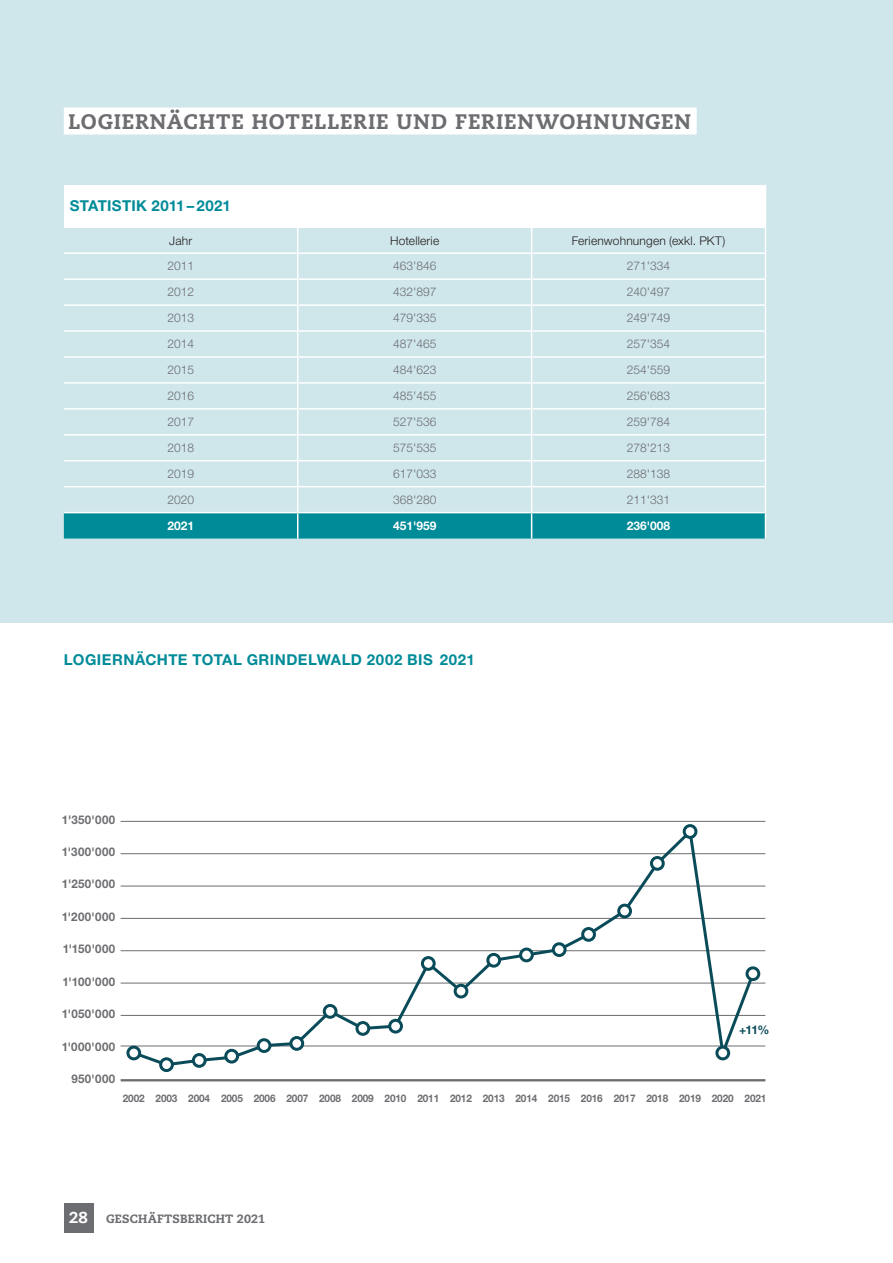
<style>
.page{position:relative;width:893px;height:1263px;background:#fff}
.page>*{position:absolute;margin:0;border:0;box-sizing:border-box;transform-origin:0 0}
.t1{font:800 21px "Caecilia LT Std";letter-spacing:.04em;color:#6c6d70}
.t2{font:700 15px "Helvetica Neue LT Std";letter-spacing:.03em;color:#008b98}
.t3{font:300 12px "Helvetica Neue LT Std";color:#6c6d70}
.t4{font:700 12px "Helvetica Neue LT Std";letter-spacing:.045em;color:#6c6d70;scale:.96 1}
.t5{font:300 12px "Helvetica Neue LT Std";letter-spacing:.015em;color:#231f20}
.t6{font:800 12px "Caecilia LT Std";letter-spacing:.015em;color:#6c6d70}
.t7{font:700 12px "Helvetica Neue LT Std";color:#fff}
.t8{font:700 12px "Helvetica Neue LT Std";color:#094b58}
.t9{font:700 10.5px "Helvetica Neue LT Std";letter-spacing:-.01em;color:#6c6d70;scale:.95 1}
.s1{font-size:15.75px;color:#fff}
</style>
<div class="page">
<div style="left:64px;top:1203px;width:30px;height:30px;background:#6c6d70"></div>
<hr style="left:121px;top:950px;width:644px;height:1px;background:#6c6d70">
<hr style="left:121px;top:918px;width:644px;height:1px;background:#6c6d70">
<hr style="left:121px;top:886px;width:644px;height:1px;background:#6c6d70">
<hr style="left:121px;top:853px;width:644px;height:1px;background:#6c6d70">
<hr style="left:121px;top:983px;width:644px;height:1px;background:#6c6d70">
<hr style="left:121px;top:1015px;width:644px;height:1px;background:#6c6d70">
<hr style="left:121px;top:821px;width:644px;height:1px;background:#6c6d70">
<hr style="left:121px;top:1046px;width:644px;height:1px;background:#6c6d70">
<hr style="left:121px;top:1079px;width:644px;height:2px;background:#6c6d70">
<div style="left:0;top:0;width:893px;height:622px;background:#cfe6ea"></div>
<div style="left:64px;top:185px;width:701px;height:42px;background:#fff"></div>
<hr style="left:765px;top:185px;width:1px;height:42px;background:#fff">
<svg style="left:64px;top:227px;width:702px;height:311px"></svg>
<svg style="left:130px;top:825px;width:627px;height:243px"></svg>
<div style="left:128px;top:1047px;width:12px;height:12px;background:#fff;border-radius:50%"></div>
<div style="left:126px;top:1045px;width:15px;height:15px;border:3px solid #094b58;border-radius:50%"></div>
<div style="left:161px;top:1059px;width:11px;height:11px;background:#fff;border-radius:50%"></div>
<div style="left:159px;top:1057px;width:15px;height:15px;border:3px solid #094b58;border-radius:50%"></div>
<div style="left:193px;top:1054px;width:12px;height:12px;background:#fff;border-radius:50%"></div>
<div style="left:192px;top:1053px;width:15px;height:15px;border:3px solid #094b58;border-radius:50%"></div>
<div style="left:226px;top:1050px;width:12px;height:12px;background:#fff;border-radius:50%"></div>
<div style="left:224px;top:1049px;width:15px;height:14px;border:3px solid #094b58;border-radius:50%"></div>
<div style="left:258px;top:1040px;width:12px;height:11px;background:#fff;border-radius:50%"></div>
<div style="left:257px;top:1038px;width:14px;height:15px;border:3px solid #094b58;border-radius:50%"></div>
<div style="left:291px;top:1037px;width:12px;height:12px;background:#fff;border-radius:50%"></div>
<div style="left:289px;top:1036px;width:15px;height:15px;border:3px solid #094b58;border-radius:50%"></div>
<div style="left:324px;top:1005px;width:12px;height:12px;background:#fff;border-radius:50%"></div>
<div style="left:323px;top:1004px;width:14px;height:15px;border:3px solid #094b58;border-radius:50%"></div>
<div style="left:357px;top:1022px;width:12px;height:12px;background:#fff;border-radius:50%"></div>
<div style="left:355px;top:1021px;width:15px;height:15px;border:3px solid #094b58;border-radius:50%"></div>
<div style="left:390px;top:1020px;width:11px;height:12px;background:#fff;border-radius:50%"></div>
<div style="left:388px;top:1019px;width:15px;height:14px;border:3px solid #094b58;border-radius:50%"></div>
<div style="left:422px;top:957px;width:12px;height:12px;background:#fff;border-radius:50%"></div>
<div style="left:421px;top:956px;width:15px;height:15px;border:3px solid #094b58;border-radius:50%"></div>
<div style="left:455px;top:985px;width:12px;height:12px;background:#fff;border-radius:50%"></div>
<div style="left:454px;top:984px;width:14px;height:14px;border:3px solid #094b58;border-radius:50%"></div>
<div style="left:488px;top:954px;width:12px;height:12px;background:#fff;border-radius:50%"></div>
<div style="left:486px;top:953px;width:15px;height:15px;border:3px solid #094b58;border-radius:50%"></div>
<svg style="left:521px;top:949px;width:11px;height:12px"></svg>
<div style="left:519px;top:947px;width:15px;height:15px;border:3px solid #094b58;border-radius:50%"></div>
<div style="left:553px;top:944px;width:12px;height:11px;background:#fff;border-radius:50%"></div>
<div style="left:552px;top:942px;width:15px;height:15px;border:3px solid #094b58;border-radius:50%"></div>
<div style="left:583px;top:928px;width:11px;height:12px;background:#fff;border-radius:50%"></div>
<div style="left:581px;top:927px;width:15px;height:15px;border:3px solid #094b58;border-radius:50%"></div>
<div style="left:747px;top:968px;width:12px;height:12px;background:#fff;border-radius:50%"></div>
<div style="left:745px;top:966px;width:15px;height:15px;border:3px solid #094b58;border-radius:50%"></div>
<div style="left:619px;top:905px;width:11px;height:12px;background:#fff;border-radius:50%"></div>
<div style="left:617px;top:904px;width:15px;height:14px;border:3px solid #094b58;border-radius:50%"></div>
<div style="left:64px;top:108px;width:633px;height:27px;background:#fff"></div>
<div style="left:651px;top:857px;width:12px;height:12px;background:#fff;border-radius:50%"></div>
<div style="left:650px;top:856px;width:15px;height:15px;border:3px solid #094b58;border-radius:50%"></div>
<div style="left:684px;top:826px;width:12px;height:11px;background:#fff;border-radius:50%"></div>
<div style="left:683px;top:824px;width:14px;height:15px;border:3px solid #094b58;border-radius:50%"></div>
<div style="left:717px;top:1047px;width:12px;height:12px;background:#fff;border-radius:50%"></div>
<div style="left:715px;top:1045px;width:15px;height:15px;border:3px solid #094b58;border-radius:50%"></div>
<h1 class="t1" style="left:68px;top:108px;width:625px">LOGIERNÄCHTE HOTELLERIE UND FERIENWOHNUNGEN</h1>
<p class="t2" style="left:70px;top:197px;width:162px">STATISTIK 2011 – 2021</p>
<p class="t5" style="left:169px;top:233px;width:24px">Jahr</p>
<p class="t5" style="left:390px;top:233px;width:51px">Hotellerie</p>
<p class="t5" style="left:572px;top:233px;width:155px">Ferienwohnungen (exkl. PKT)</p>
<p class="t3" style="left:167px;top:259px;width:28px">2011</p>
<p class="t3" style="left:393px;top:259px;width:45px">463'846</p>
<p class="t3" style="left:627px;top:259px;width:45px">271'334</p>
<p class="t3" style="left:167px;top:285px;width:28px">2012</p>
<p class="t3" style="left:393px;top:285px;width:45px">432'897</p>
<p class="t3" style="left:627px;top:285px;width:45px">240'497</p>
<p class="t3" style="left:167px;top:311px;width:28px">2013</p>
<p class="t3" style="left:393px;top:311px;width:45px">479'335</p>
<p class="t3" style="left:627px;top:311px;width:45px">249'749</p>
<p class="t3" style="left:167px;top:337px;width:28px">2014</p>
<p class="t3" style="left:393px;top:337px;width:45px">487'465</p>
<p class="t3" style="left:627px;top:337px;width:45px">257'354</p>
<p class="t3" style="left:167px;top:363px;width:28px">2015</p>
<p class="t3" style="left:393px;top:363px;width:45px">484'623</p>
<p class="t3" style="left:627px;top:363px;width:45px">254'559</p>
<p class="t3" style="left:167px;top:388px;width:28px">2016</p>
<p class="t3" style="left:393px;top:388px;width:45px">485'455</p>
<p class="t3" style="left:627px;top:388px;width:45px">256'683</p>
<p class="t3" style="left:167px;top:414px;width:28px">2017</p>
<p class="t3" style="left:393px;top:414px;width:45px">527'536</p>
<p class="t3" style="left:627px;top:414px;width:45px">259'784</p>
<p class="t3" style="left:167px;top:440px;width:28px">2018</p>
<p class="t3" style="left:393px;top:440px;width:45px">575'535</p>
<p class="t3" style="left:627px;top:440px;width:45px">278'213</p>
<p class="t3" style="left:167px;top:466px;width:28px">2019</p>
<p class="t3" style="left:393px;top:466px;width:45px">617'033</p>
<p class="t3" style="left:627px;top:466px;width:45px">288'138</p>
<p class="t3" style="left:167px;top:492px;width:28px">2020</p>
<p class="t3" style="left:393px;top:492px;width:45px">368'280</p>
<p class="t3" style="left:627px;top:492px;width:45px">211'331</p>
<p class="t7" style="left:167px;top:518px;width:28px">2021</p>
<p class="t7" style="left:393px;top:518px;width:45px">451'959</p>
<p class="t7" style="left:627px;top:518px;width:45px">236'008</p>
<p class="t2" style="left:64px;top:650px;width:412px">LOGIERNÄCHTE TOTAL GRINDELWALD 2002 BIS 2021</p>
<p class="t4" style="left:62px;top:812px;width:57px">1'350'000</p>
<p class="t4" style="left:62px;top:844px;width:57px">1'300'000</p>
<p class="t4" style="left:62px;top:877px;width:57px">1'250'000</p>
<p class="t4" style="left:62px;top:909px;width:57px">1'200'000</p>
<p class="t4" style="left:63px;top:941px;width:56px">1'150'000</p>
<p class="t4" style="left:63px;top:974px;width:56px">1'100'000</p>
<p class="t4" style="left:62px;top:1006px;width:57px">1'050'000</p>
<p class="t4" style="left:62px;top:1039px;width:57px">1'000'000</p>
<p class="t4" style="left:71px;top:1071px;width:47px">950'000</p>
<p class="t8" style="left:739px;top:1022px;width:32px">+11%</p>
<p class="t9" style="left:123px;top:1092px;width:679px">2002 2003 2004 2005 2006 2007 2008 2009 2010 2011 2012 2013 2014 2015 2016 2017 2018 2019 2020 2021</p>
<p class="t6" style="left:69px;top:1211px;width:198px"><span class="s1">28</span> GESCHÄFTSBERICHT 2021</p>
</div>
